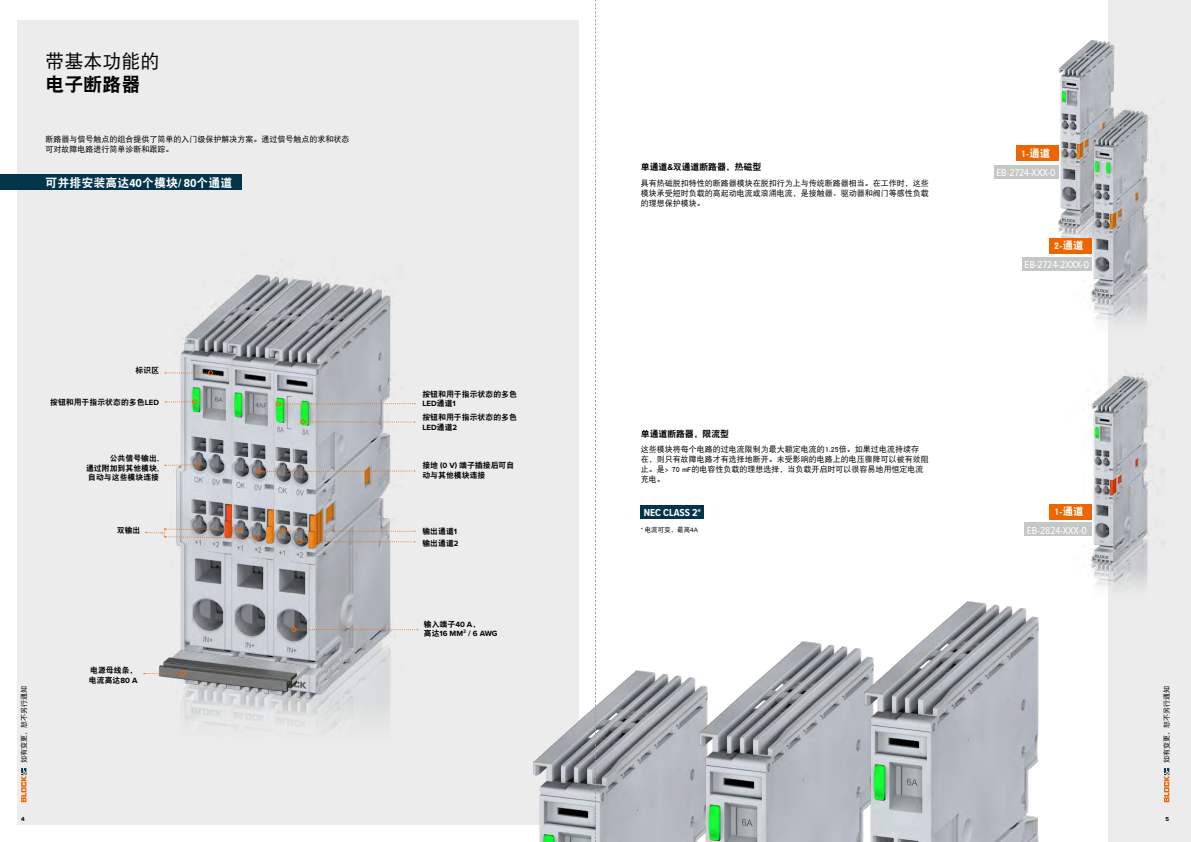
<style>
.page{position:relative;width:1191px;height:842px;background:#fff}
.page>*{position:absolute;margin:0;border:0;box-sizing:border-box;transform-origin:0 0}
.t1{font:19px "DFP Hei W5";color:#000}
.t2{font:19px "DFP Hei W9";color:#000}
.t3{font:12px "DFP Hei W9";color:#fff}
.t4{font:10.5px "Proxima Nova Cond";color:#fff}
.t5{font:10.5px "DFP Hei W9";color:#fff}
.t6{font:700 10.5px "Proxima Nova Cond";color:#fff}
.t7{font:9px "DFP Hei W9";letter-spacing:-.02em;color:#000}
.t8{font:8px/10px "DFP Hei W5";color:#000}
.t9{font:7.9px/9.5px "DFP Hei W9";color:#000}
.t10{font:700 7.9px "Proxima Nova";color:#000}
.t11{font:7px "DFP Hei W5";color:#000}
.t12{font:6.5px "DFP Hei W5";color:#000}
.t13{font:700 6px "Proxima Nova";color:#000}
.s1{font-family:"Proxima Nova Cond";font-weight:700}
.s2{font-family:"Proxima Nova";font-weight:700}
.s3{font-family:"DFP Hei W9";font-weight:400}
.s4{font-family:"Proxima Nova"}
</style>
<div class="page">
<div style="left:17px;top:20px;width:561px;height:805px;background:#ececec"></div>
<div style="left:1108px;top:0;width:83px;height:842px;background:#ececec"></div>
<div style="left:994px;top:165px;width:64px;height:13px;background:#c5c6c6"></div>
<img style="left:1023px;top:40px;width:92px;height:231px">
<img style="left:1056px;top:101px;width:96px;height:222px">
<div style="left:1022px;top:257px;width:69px;height:13px;background:#c5c6c6"></div>
<div style="left:1024px;top:523px;width:67px;height:13px;background:#c5c6c6"></div>
<img style="left:1056px;top:373px;width:94px;height:216px">
<div style="left:641px;top:505px;width:63px;height:14px;background:#03354a"></div>
<img style="left:176px;top:274px;width:219px;height:457px">
<svg style="left:165px;top:370px;width:48px;height:5px"></svg>
<svg style="left:165px;top:399px;width:32px;height:5px"></svg>
<svg style="left:165px;top:462px;width:35px;height:5px"></svg>
<svg style="left:276px;top:402px;width:139px;height:5px"></svg>
<svg style="left:300px;top:419px;width:115px;height:5px"></svg>
<img style="left:143px;top:627px;width:191px;height:87px">
<svg style="left:280px;top:528px;width:135px;height:5px"></svg>
<svg style="left:297px;top:539px;width:118px;height:5px"></svg>
<svg style="left:256px;top:469px;width:159px;height:5px"></svg>
<svg style="left:145px;top:527px;width:114px;height:13px"></svg>
<svg style="left:291px;top:627px;width:127px;height:5px"></svg>
<svg style="left:144px;top:671px;width:41px;height:5px"></svg>
<div style="left:0;top:174px;width:241px;height:15px;background:#03354a"></div>
<img style="left:533px;top:640px;width:52px;height:202px">
<img style="left:585px;top:670px;width:166px;height:172px">
<img style="left:751px;top:570px;width:344px;height:272px">
<svg style="left:21px;top:768px;width:5px;height:34px"></svg>
<svg style="left:1164px;top:768px;width:5px;height:34px"></svg>
<div style="left:1049px;top:504px;width:42px;height:15px;background:#ec6500"></div>
<div style="left:1016px;top:146px;width:42px;height:15px;background:#ec6500"></div>
<div style="left:1049px;top:238px;width:42px;height:15px;background:#ec6500"></div>
<svg style="left:595px;top:0;width:1px;height:842px"></svg>
<h1 class="t1" style="left:45px;top:51px;width:116px">带基本功能的</h1>
<h1 class="t2" style="left:45px;top:73px;width:97px">电子断路器</h1>
<p class="t8" style="left:45px;top:134px;width:306px">断路器与信号触点的组合提供了简单的入门级保护解决方案。通过信号触点的求和状态可对故障电路进行简单诊断和跟踪。</p>
<h2 class="t3" style="left:45px;top:176px;width:189px">可并排安装高达<span class="s1">40</span>个模块<span class="s1">/ 80</span>个通道</h2>
<p class="t9" style="left:136px;top:366px;width:25px">标识区</p>
<p class="t9" style="left:50px;top:398px;width:110px">按钮和用于指示状态的多色<span class="s2">LED</span></p>
<p class="t9" style="left:86px;top:454px;width:74px;text-align:justify;text-indent:24px">公共信号输出,通过附加到其他模块,自动与这些模块连接</p>
<p class="t9" style="left:117px;top:525px;width:25px">双输出</p>
<p class="t9" style="left:89px;top:665px;width:50px">电源母线条，电流高达<span class="s2">80 A</span></p>
<p class="t9" style="left:422px;top:389px;width:96px">按钮和用于指示状态的多色</p>
<p class="t10" style="left:422px;top:398px;width:35px">LED<span class="s3">通道</span>1</p>
<p class="t9" style="left:422px;top:412px;width:96px">按钮和用于指示状态的多色</p>
<p class="t10" style="left:422px;top:421px;width:36px">LED<span class="s3">通道</span>2</p>
<p class="t9" style="left:422px;top:461px;width:93px">接地 <span class="s2">(0 V)</span> 端子插接后可自动与其他模块连接</p>
<p class="t9" style="left:422px;top:525px;width:38px;line-height:12px">输出通道<span class="s2">1</span>输出通道<span class="s2">2</span></p>
<p class="t9" style="left:424px;top:619px;width:58px">输入端子<span class="s2">40 A</span>，</p>
<p class="t10" style="left:424px;top:628px;width:75px"><span class="s3">高达</span>16 MM² / 6 AWG</p>
<p class="t7" style="left:641px;top:162px;width:122px">单通道<span class="s2">&amp;</span>双通道断路器，热磁型</p>
<p class="t8" style="left:641px;top:178px;width:289px;text-align:justify">具有热磁脱扣特性的断路器模块在脱扣行为上与传统断路器相当。在工作时，这些模块承受短时负载的高起动电流或浪涌电流，是接触器、驱动器和阀门等感性负载的理想保护模块。</p>
<p class="t7" style="left:641px;top:429px;width:90px">单通道断路器，限流型</p>
<p class="t8" style="left:641px;top:444px;width:289px">这些模块将每个电路的过电流限制为最大额定电流的1.25倍。如果过电流持续存在，则只有故障电路才有选择地断开。未受影响的电路上的电压骤降可以被有效阻止。是&gt; 70 mF的电容性负载的理想选择，当负载开启时可以很容易地用恒定电流充电。</p>
<h3 class="t6" style="left:643px;top:505px;width:59px">NEC CLASS 2*</h3>
<p class="t12" style="left:641px;top:526px;width:59px"><span class="s4">*</span> 电流可变，最高<span class="s4">4A</span></p>
<h3 class="t5" style="left:1020px;top:147px;width:32px">1-通道</h3>
<h3 class="t4" style="left:996px;top:164px;width:61px">EB-2724-XXX-0</h3>
<h3 class="t5" style="left:1053px;top:240px;width:32px">2-通道</h3>
<h3 class="t4" style="left:1024px;top:257px;width:66px">EB-2724-2XXX-0</h3>
<h3 class="t5" style="left:1053px;top:505px;width:32px">1-通道</h3>
<h3 class="t4" style="left:1027px;top:522px;width:61px">EB-2824-XXX-0</h3>
<p class="t11" style="left:20px;top:763px;width:78px;rotate:-90deg">如有变更，恕不另行通知</p>
<p class="t11" style="left:1163px;top:763px;width:78px;rotate:-90deg">如有变更，恕不另行通知</p>
<p class="t13" style="left:21px;top:814px;width:5px">4</p>
<p class="t13" style="left:1165px;top:814px;width:5px">5</p>
</div>
